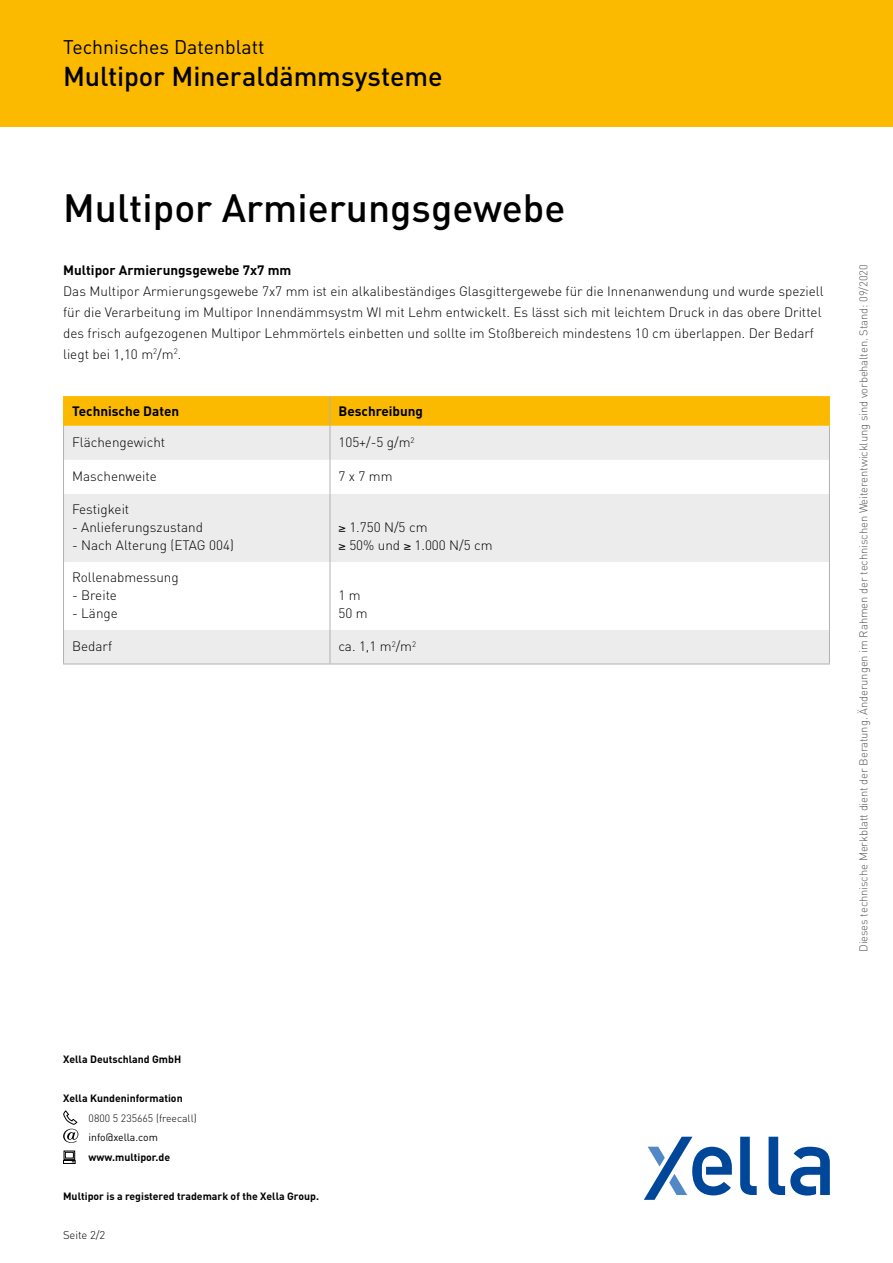
<style>
.page{position:relative;width:893px;height:1263px;background:#fff}
.page>*{position:absolute;margin:0;border:0;box-sizing:border-box;transform-origin:0 0}
.t1{font:500 39px "DIN";color:#000}
.t2{font:500 27px "DIN";letter-spacing:-.005em;color:#000}
.t3{font:19.5px "DIN";color:#000}
.t4{font:300 13.5px/21px "DIN";color:#000}
.t5{font:700 13.5px "DIN";color:#000}
.t6{font:300 11.25px "DIN";letter-spacing:-.01em;color:#565656}
.t7{font:300 11.25px "DIN";letter-spacing:-.01em;color:#000}
.t8{font:700 10.5px "DIN";color:#000}
.t9{font:300 10.5px "DIN";color:#000}
.t10{font:10.5px "DIN";color:#000}
</style>
<div class="page">
<div style="left:64px;top:396px;width:765px;height:30px;background:#fbba00"></div>
<div style="left:64px;top:426px;width:765px;height:238px;background:#ececed"></div>
<svg style="left:64px;top:460px;width:765px;height:170px"></svg>
<hr style="left:330px;top:396px;width:1px;height:30px;background:#b1b2b3">
<hr style="left:330px;top:426px;width:1px;height:34px;background:#b1b2b3">
<hr style="left:829px;top:426px;width:1px;height:34px;background:#b1b2b3">
<hr style="left:330px;top:460px;width:1px;height:34px;background:#b1b2b3">
<hr style="left:829px;top:460px;width:1px;height:34px;background:#b1b2b3">
<hr style="left:330px;top:494px;width:1px;height:68px;background:#b1b2b3">
<hr style="left:829px;top:494px;width:1px;height:68px;background:#b1b2b3">
<hr style="left:330px;top:562px;width:1px;height:68px;background:#b1b2b3">
<hr style="left:829px;top:562px;width:1px;height:68px;background:#b1b2b3">
<hr style="left:330px;top:630px;width:1px;height:34px;background:#b1b2b3">
<hr style="left:829px;top:630px;width:1px;height:34px;background:#b1b2b3">
<hr style="left:63px;top:426px;width:1px;height:34px;background:#b1b2b3">
<hr style="left:63px;top:460px;width:1px;height:34px;background:#b1b2b3">
<hr style="left:63px;top:494px;width:1px;height:68px;background:#b1b2b3">
<hr style="left:63px;top:562px;width:1px;height:68px;background:#b1b2b3">
<hr style="left:63px;top:630px;width:1px;height:34px;background:#b1b2b3">
<hr style="left:63px;top:396px;width:1px;height:30px;background:#fbba00">
<hr style="left:829px;top:396px;width:1px;height:30px;background:#fbba00">
<hr style="left:63px;top:664px;width:267px;height:1px;background:#b1b2b3">
<hr style="left:330px;top:664px;width:500px;height:1px;background:#b1b2b3">
<div style="left:0;top:0;width:893px;height:126px;background:#fbba00"></div>
<svg style="left:644px;top:1137px;width:88px;height:63px"></svg>
<svg style="left:740px;top:1137px;width:17px;height:58px"></svg>
<svg style="left:769px;top:1137px;width:61px;height:58px"></svg>
<svg style="left:63px;top:1110px;width:15px;height:33px"></svg>
<div style="left:63px;top:1160px;width:13px;height:4px;border:1px solid #000"></div>
<div style="left:64px;top:1151px;width:11px;height:9px;border:1px solid #000"></div>
<svg style="left:64px;top:1152px;width:11px;height:10px"></svg>
<h3 class="t3" style="left:63px;top:35px;width:203px">Technisches Datenblatt</h3>
<h2 class="t2" style="left:63px;top:59px;width:381px">Multipor Mineraldämmsysteme</h2>
<h1 class="t1" style="left:63px;top:183px;width:504px">Multipor Armierungsgewebe</h1>
<p class="t5" style="left:63px;top:261px;width:230px">Multipor Armierungsgewebe 7x7 mm</p>
<p class="t4" style="left:63px;top:280px;width:762px">Das Multipor Armierungsgewebe 7x7 mm ist ein alkalibeständiges Glasgittergewebe für die Innenanwendung und wurde speziell für die Verarbeitung im Multipor Innendämmsystm WI mit Lehm entwickelt. Es lässt sich mit leichtem Druck in das obere Drittel des frisch aufgezogenen Multipor Lehmmörtels einbetten und sollte im Stoßbereich mindestens 10 cm überlappen. Der Bedarf liegt bei 1,10 m<sup>2</sup>/m<sup>2</sup>.</p>
<p class="t5" style="left:72px;top:402px;width:109px">Technische Daten</p>
<p class="t5" style="left:338px;top:402px;width:86px">Beschreibung</p>
<p class="t4" style="left:72px;top:432px;width:95px">Flächengewicht</p>
<p class="t4" style="left:338px;top:432px;width:78px">105+/-5 g/m<sup>2</sup></p>
<p class="t4" style="left:72px;top:466px;width:86px">Maschenweite</p>
<p class="t4" style="left:338px;top:466px;width:56px">7 x 7 mm</p>
<p class="t4" style="left:72px;top:499px;width:59px">Festigkeit</p>
<p class="t4" style="left:72px;top:517px;width:132px">- Anlieferungszustand</p>
<p class="t4" style="left:72px;top:535px;width:163px">- Nach Alterung (ETAG 004)</p>
<p class="t4" style="left:338px;top:518px;width:156px;line-height:18px">≥ 1.750 N/5 cm<br>≥ 50% und ≥ 1.000 N/5 cm</p>
<p class="t4" style="left:72px;top:567px;width:108px">Rollenabmessung</p>
<p class="t4" style="left:72px;top:585px;width:46px">- Breite</p>
<p class="t4" style="left:72px;top:603px;width:47px">- Länge</p>
<p class="t4" style="left:338px;top:586px;width:31px;line-height:18px">1 m<br>50 m</p>
<p class="t4" style="left:72px;top:636px;width:42px">Bedarf</p>
<p class="t4" style="left:338px;top:636px;width:79px">ca. 1,1 m<sup>2</sup>/m<sup>2</sup></p>
<p class="t6" style="left:856px;top:952px;width:689px;rotate:-90deg">Dieses technische Merkblatt dient der Beratung. Änderungen im Rahmen der technischen Weiterentwicklung sind vorbehalten. Stand: 09/2020</p>
<p class="t8" style="left:63px;top:1053px;width:120px">Xella Deutschland GmbH</p>
<p class="t8" style="left:63px;top:1092px;width:121px">Xella Kundeninformation</p>
<p class="t9" style="left:89px;top:1111px;width:110px">0800 5 235665 (freecall)</p>
<p class="t10" style="left:89px;top:1131px;width:71px">info@xella.com</p>
<p class="t8" style="left:89px;top:1150px;width:83px">www.multipor.de</p>
<p class="t8" style="left:63px;top:1189px;width:257px">Multipor is a registered trademark of the Xella Group.</p>
<p class="t7" style="left:63px;top:1228px;width:44px">Seite 2/2</p>
</div>
